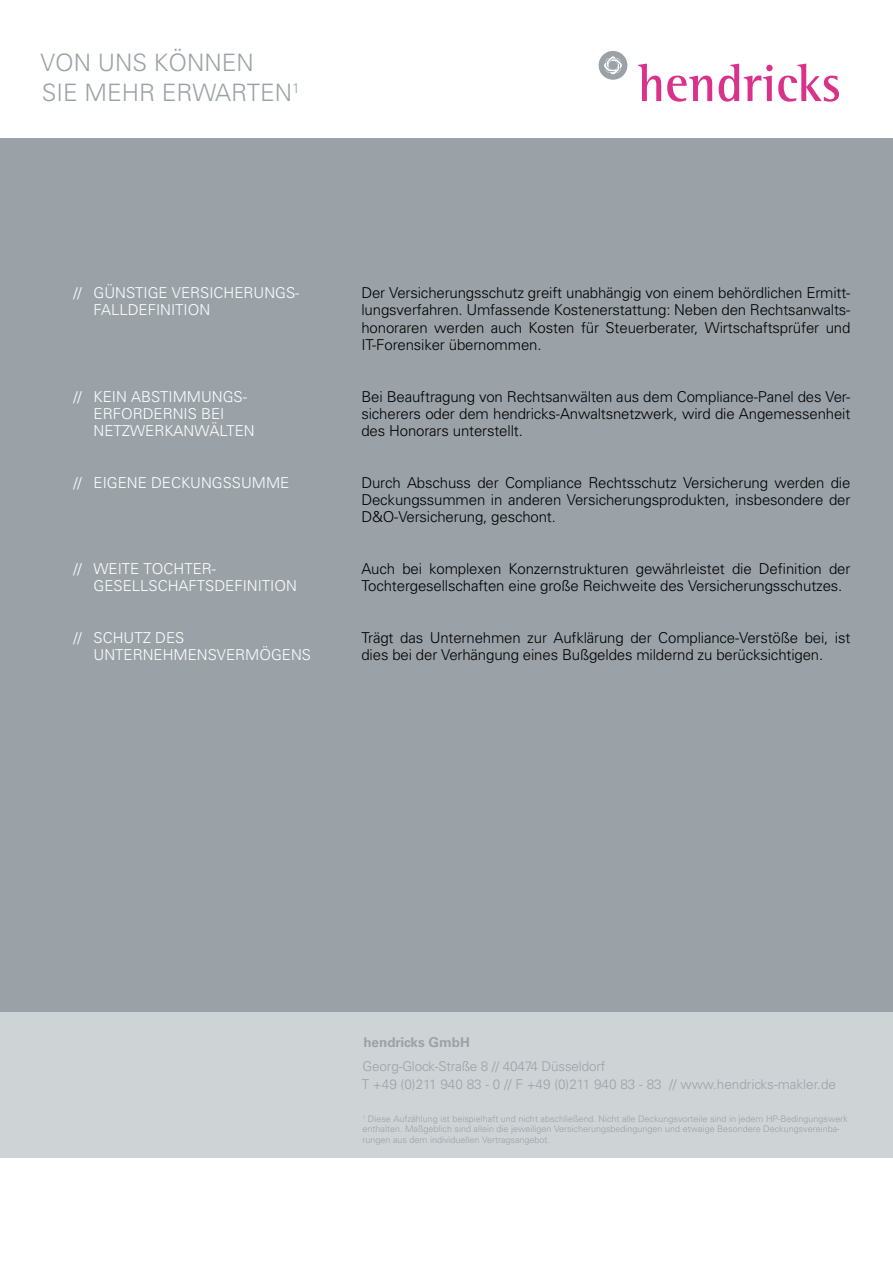
<style>
.page{position:relative;width:893px;height:1263px;background:#fff}
.page>*{position:absolute;margin:0;border:0;box-sizing:border-box;transform-origin:0 0}
.t1{font:300 24px/30px "Univers";color:#9ba2a7}
.t2{font:300 15px/17.2px "Univers";letter-spacing:-.01em;color:#000;text-align:justify}
.t3{font:300 15px/17.2px "Univers";color:#fff}
.t4{font:300 13.5px/18px "Univers LT Std";letter-spacing:-.01em;color:#9ba2a7}
.t5{font:700 13.5px "Univers LT Std";color:#9ba2a7}
.t6{font:300 9px/10.5px "Univers";color:#9ba2a7}
</style>
<div class="page">
<div style="left:0;top:138px;width:893px;height:907px;background:#9ba2a7"></div>
<svg style="left:638px;top:64px;width:23px;height:37px"></svg>
<svg style="left:667px;top:76px;width:45px;height:26px"></svg>
<svg style="left:719px;top:64px;width:120px;height:38px"></svg>
<div style="left:599px;top:51px;width:28px;height:29px;background:#9ba2a7;border-radius:50%"></div>
<svg style="left:604px;top:56px;width:18px;height:18px"></svg>
<div style="left:0;top:1012px;width:893px;height:145px;background:#ced3d6"></div>
<h1 class="t1" style="left:40px;top:48px;width:261px">VON UNS KÖNNEN<br>SIE MEHR ERWARTEN<sup>1</sup></h1>
<p class="t3" style="left:73px;top:284px;width:10px">//</p>
<p class="t3" style="left:94px;top:284px;width:207px">GÜNSTIGE VERSICHERUNGS-<br>FALLDEFINITION</p>
<p class="t2" style="left:361px;top:284px;width:490px">Der Versicherungsschutz greift unabhängig von einem behördlichen Ermitt&shy;lungsverfahren. Umfassende Kostenerstattung: Neben den Rechtsanwalts&shy;honoraren werden auch Kosten für Steuerberater, Wirtschaftsprüfer und IT-Forensiker übernommen.</p>
<p class="t3" style="left:73px;top:388px;width:10px">//</p>
<p class="t3" style="left:94px;top:388px;width:163px">KEIN ABSTIMMUNGS-<br>ERFORDERNIS BEI<br>NETZWERKANWÄLTEN</p>
<p class="t2" style="left:361px;top:388px;width:490px">Bei Beauftragung von Rechtsanwälten aus dem Compliance-Panel des Ver&shy;sicherers oder dem hendricks-Anwaltsnetzwerk, wird die Angemessenheit des Honorars unterstellt.</p>
<p class="t3" style="left:73px;top:474px;width:10px">//</p>
<p class="t3" style="left:94px;top:474px;width:197px">EIGENE DECKUNGSSUMME</p>
<p class="t3" style="left:73px;top:560px;width:10px">//</p>
<p class="t3" style="left:94px;top:560px;width:205px">WEITE TOCHTER-<br>GESELLSCHAFTSDEFINITION</p>
<p class="t3" style="left:73px;top:629px;width:10px">//</p>
<p class="t3" style="left:94px;top:629px;width:219px">SCHUTZ DES<br>UNTERNEHMENSVERMÖGENS</p>
<p class="t2" style="left:361px;top:474px;width:490px">Durch Abschuss der Compliance Rechtsschutz Versicherung werden die Deckungssummen in anderen Versicherungsprodukten, insbesondere der D&amp;O-Versicherung, geschont.</p>
<p class="t2" style="left:361px;top:560px;width:490px">Auch bei komplexen Konzernstrukturen gewährleistet die Definition der<br>Tochtergesellschaften eine große Reichweite des Versicherungsschutzes.</p>
<p class="t2" style="left:361px;top:629px;width:490px">Trägt das Unternehmen zur Aufklärung der Compliance-Verstöße bei, ist dies bei der Verhängung eines Bußgeldes mildernd zu berücksichtigen.</p>
<p class="t5" style="left:363px;top:1035px;width:108px">hendricks GmbH</p>
<p class="t4" style="left:362px;top:1058px;width:476px">Georg-Glock-Straße 8 // 40474 Düsseldorf<br>T +49 (0)211 940 83 - 0 // F +49 (0)211 940 83 - 83 // www.hendricks-makler.de</p>
<p class="t6" style="left:362px;top:1113px;width:487px"><sup>1</sup> Diese Aufzählung ist beispielhaft und nicht abschließend. Nicht alle Deckungsvorteile sind in jedem HP-Bedingungswerk enthalten. Maßgeblich sind allein die jeweiligen Versicherungsbedingungen und etwaige Besondere Deckungsvereinba&shy;rungen aus dem individuellen Vertragsangebot.</p>
</div>
